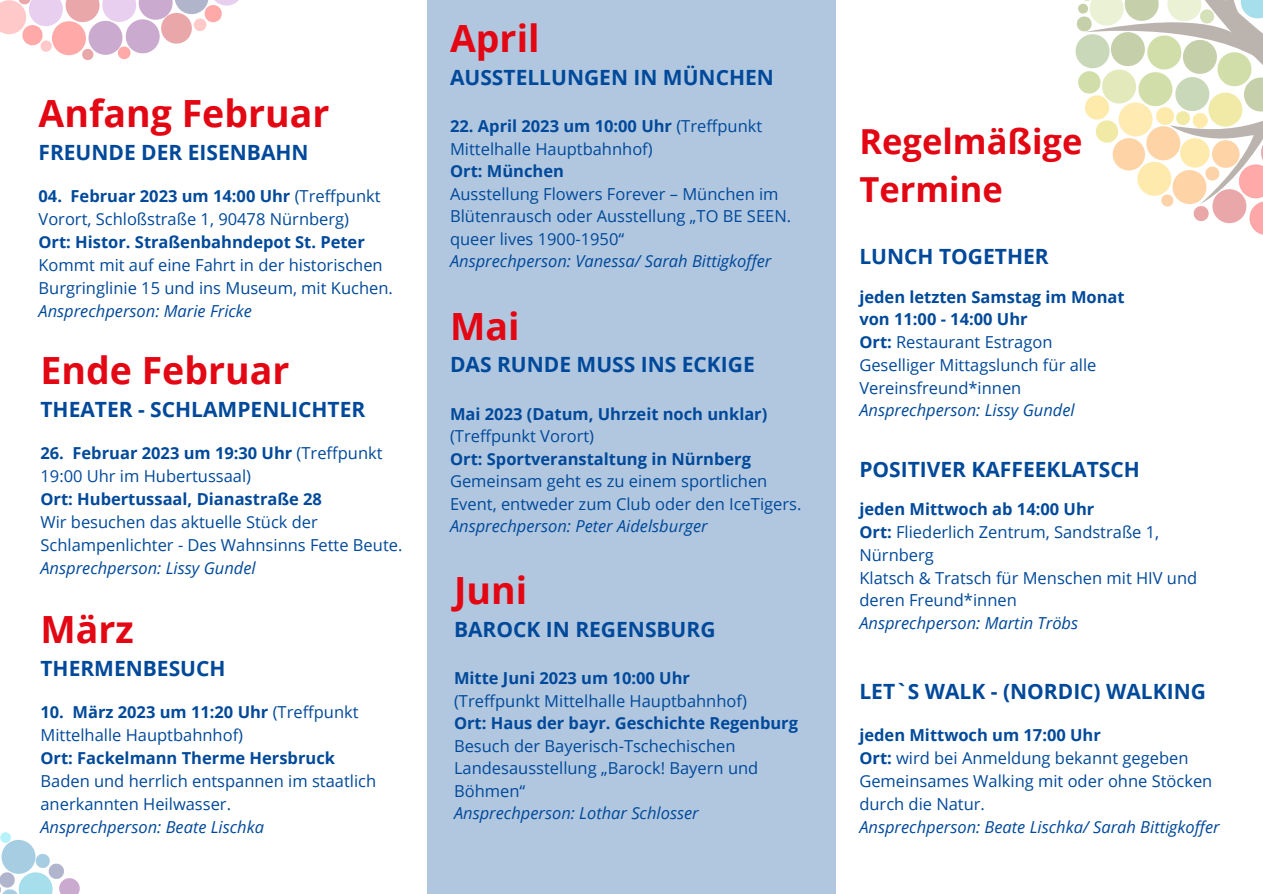
<style>
.page{position:relative;width:1263px;height:894px;background:#fff}
.page>*{position:absolute;margin:0;border:0;box-sizing:border-box;transform-origin:0 0}
.t1{font:700 37.5px "Open Sans";color:#e30613}
.t2{font:700 34.5px/48.2px "Open Sans";color:#e30613}
.t3{font:700 21px "Open Sans";color:#00499a}
.t4{font:16.5px/23px "Open Sans";color:#00499a}
.t5{font:italic 16.5px "Open Sans";color:#00499a}
.t6{font:700 16.5px "Open Sans";color:#00499a}
.s1{font-weight:700}
</style>
<div class="page">
<div style="left:427px;top:0;width:409px;height:893px;background:#b1c7e0"></div>
<svg style="left:1075px;top:0;width:188px;height:235px"></svg>
<svg style="left:0;top:832px;width:80px;height:62px"></svg>
<svg style="left:0;top:0;width:239px;height:60px"></svg>
<h1 class="t1" style="left:450px;top:12px;width:91px">April</h1>
<p class="t3" style="left:450px;top:63px;width:325px">AUSSTELLUNGEN IN MÜNCHEN</p>
<p class="t4" style="left:450px;top:115px;width:314px;line-height:22.5px"><span class="s1">22. April 2023 um 10:00 Uhr</span> (Treffpunkt<br>Mittelhalle Hauptbahnhof)</p>
<p class="t6" style="left:450px;top:160px;width:115px">Ort: München</p>
<p class="t4" style="left:450px;top:182px;width:343px;line-height:22.5px">Ausstellung Flowers Forever – München im<br>Blütenrausch oder Ausstellung „TO BE SEEN. queer lives 1900-1950“</p>
<p class="t5" style="left:450px;top:250px;width:323px">Ansprechperson: Vanessa/ Sarah Bittigkoffer</p>
<h1 class="t1" style="left:39px;top:87px;width:292px">Anfang Februar</h1>
<p class="t3" style="left:39px;top:137px;width:272px">FREUNDE DER EISENBAHN</p>
<p class="t4" style="left:39px;top:184px;width:344px"><span class="s1">04. Februar 2023 um 14:00 Uhr</span> (Treffpunkt<br>Vorort, Schloßstraße 1, 90478 Nürnberg)</p>
<p class="t6" style="left:39px;top:230px;width:328px">Ort: Histor. Straßenbahndepot St. Peter</p>
<p class="t4" style="left:39px;top:253px;width:356px">Kommt mit auf eine Fahrt in der historischen<br>Burgringlinie 15 und ins Museum, mit Kuchen.</p>
<p class="t5" style="left:39px;top:299px;width:215px">Ansprechperson: Marie Fricke</p>
<h1 class="t1" style="left:450px;top:299px;width:71px">Mai</h1>
<p class="t3" style="left:450px;top:350px;width:306px">DAS RUNDE MUSS INS ECKIGE</p>
<p class="t6" style="left:450px;top:402px;width:319px">Mai 2023 (Datum, Uhrzeit noch unklar)</p>
<p class="t4" style="left:450px;top:424px;width:146px">(Treffpunkt Vorort)</p>
<p class="t6" style="left:450px;top:447px;width:302px">Ort: Sportveranstaltung in Nürnberg</p>
<p class="t4" style="left:450px;top:469px;width:353px;line-height:22.5px">Gemeinsam geht es zu einem sportlichen<br>Event, entweder zum Club oder den IceTigers.</p>
<p class="t5" style="left:450px;top:514px;width:259px">Ansprechperson: Peter Aidelsburger</p>
<h1 class="t1" style="left:40px;top:344px;width:250px">Ende Februar</h1>
<p class="t3" style="left:40px;top:394px;width:326px">THEATER - SCHLAMPENLICHTER</p>
<p class="t4" style="left:40px;top:441px;width:344px"><span class="s1">26. Februar 2023 um 19:30 Uhr</span> (Treffpunkt<br>19:00 Uhr im Hubertussaal)</p>
<p class="t6" style="left:40px;top:487px;width:283px">Ort: Hubertussaal, Dianastraße 28</p>
<p class="t4" style="left:40px;top:510px;width:363px">Wir besuchen das aktuelle Stück der<br>Schlampenlichter - Des Wahnsinns Fette Beute.</p>
<p class="t5" style="left:40px;top:556px;width:217px">Ansprechperson: Lissy Gundel</p>
<h1 class="t1" style="left:454px;top:564px;width:75px">Juni</h1>
<p class="t3" style="left:454px;top:614px;width:263px">BAROCK IN REGENSBURG</p>
<p class="t6" style="left:454px;top:666px;width:237px">Mitte Juni 2023 um 10:00 Uhr</p>
<p class="t4" style="left:454px;top:688px;width:294px">(Treffpunkt Mittelhalle Hauptbahnhof)</p>
<p class="t6" style="left:454px;top:711px;width:346px">Ort: Haus der bayr. Geschichte Regenburg</p>
<p class="t4" style="left:454px;top:734px;width:306px;line-height:22.5px">Besuch der Bayerisch-Tschechischen<br>Landesausstellung „Barock! Bayern und<br>Böhmen“</p>
<p class="t5" style="left:454px;top:801px;width:246px">Ansprechperson: Lothar Schlosser</p>
<h1 class="t1" style="left:40px;top:603px;width:95px">März</h1>
<p class="t3" style="left:40px;top:653px;width:187px">THERMENBESUCH</p>
<p class="t4" style="left:40px;top:700px;width:320px"><span class="s1">10. März 2023 um 11:20 Uhr</span> (Treffpunkt<br>Mittelhalle Hauptbahnhof)</p>
<p class="t6" style="left:40px;top:746px;width:296px">Ort: Fackelmann Therme Hersbruck</p>
<p class="t4" style="left:40px;top:769px;width:337px">Baden und herrlich entspannen im staatlich anerkannten Heilwasser.</p>
<p class="t5" style="left:40px;top:815px;width:225px">Ansprechperson: Beate Lischka</p>
<h2 class="t2" style="left:859px;top:116px;width:224px">Regelmäßige<br>Termine</h2>
<p class="t3" style="left:859px;top:241px;width:191px">LUNCH TOGETHER</p>
<p class="t4" style="left:859px;top:285px;width:267px"><span class="s1">jeden letzten Samstag im Monat von 11:00 - 14:00 Uhr<br>Ort:</span> Restaurant Estragon<br>Geselliger Mittagslunch für alle<br>Vereinsfreund*innen</p>
<p class="t5" style="left:859px;top:398px;width:217px">Ansprechperson: Lissy Gundel</p>
<p class="t3" style="left:859px;top:454px;width:282px">POSITIVER KAFFEEKLATSCH</p>
<p class="t4" style="left:859px;top:497px;width:339px"><span class="s1">jeden Mittwoch ab 14:00 Uhr<br>Ort:</span> Fliederlich Zentrum, Sandstraße 1,<br>Nürnberg<br>Klatsch &amp; Tratsch für Menschen mit HIV und deren Freund*innen</p>
<p class="t5" style="left:859px;top:611px;width:220px">Ansprechperson: Martin Tröbs</p>
<p class="t3" style="left:859px;top:676px;width:348px">LET`S WALK - (NORDIC) WALKING</p>
<p class="t4" style="left:859px;top:723px;width:354px"><span class="s1">jeden Mittwoch um 17:00 Uhr<br>Ort:</span> wird bei Anmeldung bekannt gegeben<br>Gemeinsames Walking mit oder ohne Stöcken durch die Natur.</p>
<p class="t5" style="left:859px;top:815px;width:362px">Ansprechperson: Beate Lischka/ Sarah Bittigkoffer</p>
</div>
